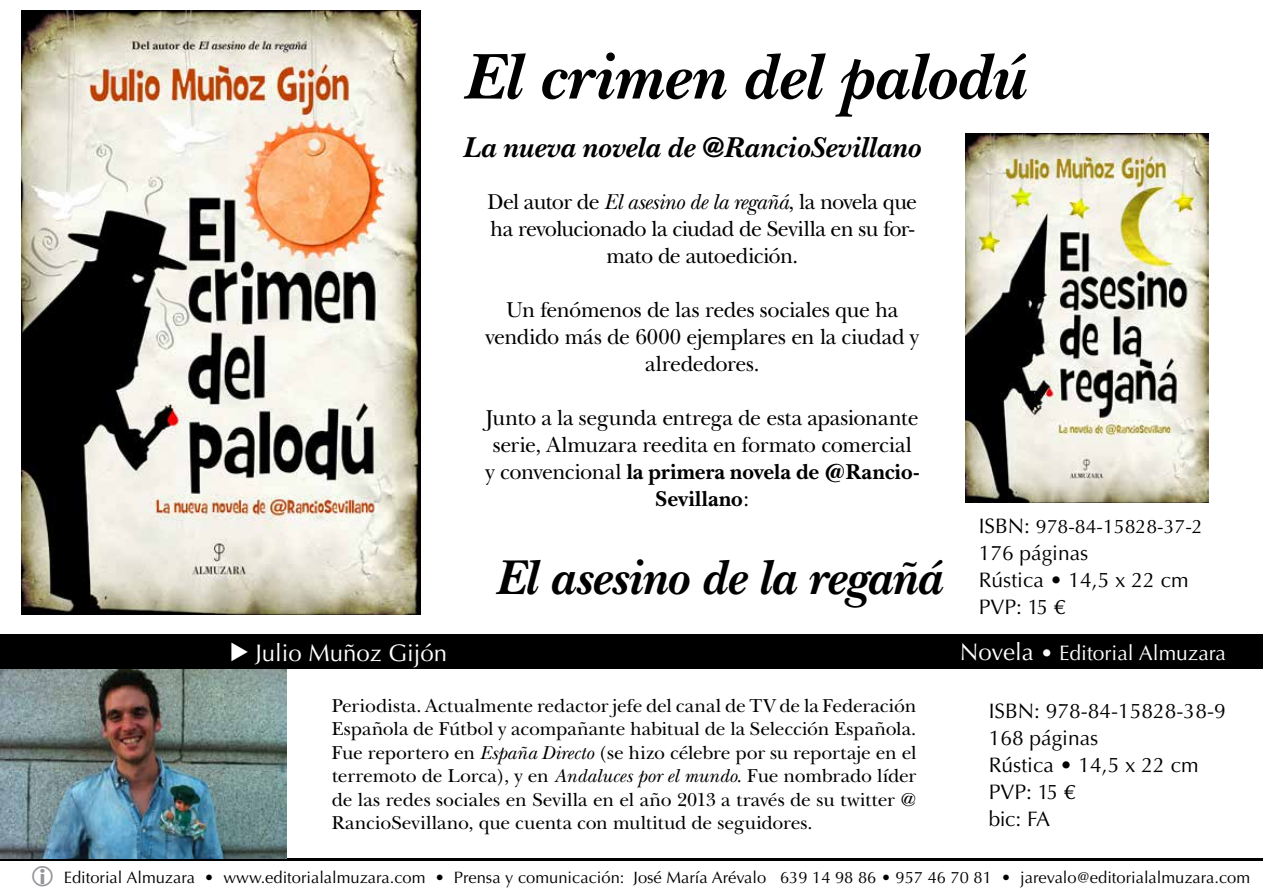
<style>
.page{position:relative;width:1263px;height:893px;background:#fff}
.page>*{position:absolute;margin:0;border:0;box-sizing:border-box;transform-origin:0 0}
.t1{font:italic 700 67.5px "New Baskerville";color:#000}
.t2{font:italic 700 51px "New Baskerville";letter-spacing:-.01em;color:#000}
.t3{font:italic 700 30px "New Baskerville";letter-spacing:.005em;color:#000}
.t4{font:24px "Optima";color:#fff}
.t5{font:22.5px/27px "New Baskerville";letter-spacing:-.02em;color:#000;text-align:center}
.t6{font:21px/27px "Optima";color:#000}
.t7{font:21px "Optima";color:#fff}
.t8{font:19.5px/23.4px "New Baskerville";letter-spacing:-.005em;color:#000;text-align:justify}
.t9{font:19.5px "Optima";color:#000}
.t10{font:16.5px "Optima";color:#000}
.s1{font-style:italic}
.s2{font-weight:700}
.s3{font-size:21px}
.s4{font-size:24px}
</style>
<div class="page">
<hr style="left:1px;top:859px;width:1262px;height:2px;background:#000">
<div style="left:0;top:635px;width:1263px;height:34px;background:#000"></div>
<img style="left:21px;top:11px;width:400px;height:603px">
<img style="left:0;top:669px;width:286px;height:190px">
<img style="left:966px;top:133px;width:243px;height:370px">
<h1 class="t1" style="left:463px;top:38px;width:564px">El crimen del palodú</h1>
<h3 class="t3" style="left:463px;top:130px;width:459px">La nueva novela de @RancioSevillano</h3>
<p class="t5" style="left:487px;top:188px;width:431px">Del autor de <span class="s1">El asesino de la regañá</span>, la novela que ha revolucionado la ciudad de Sevilla en su for&shy;mato de autoedición.</p>
<p class="t5" style="left:485px;top:296px;width:435px">Un fenómenos de las redes sociales que ha vendido más de 6000 ejemplares en la ciudad y alrededores.</p>
<p class="t5" style="left:486px;top:404px;width:435px">Junto a la segunda entrega de esta apasionante serie, Almuzara reedita en formato comercial y convencional <span class="s2">la primera novela de @Rancio-Sevillano</span>:</p>
<h2 class="t2" style="left:495px;top:548px;width:448px">El asesino de la regañá</h2>
<p class="t9" style="left:979px;top:515px;width:226px"><span class="s3">ISBN:</span> 978-84-15828-37-2</p>
<p class="t6" style="left:979px;top:540px;width:211px">176 páginas<br>Rústica • 14,5 x 22 cm<br>PVP: 15 €</p>
<p class="t4" style="left:255px;top:639px;width:193px">Julio Muñoz Gijón</p>
<p class="t7" style="left:960px;top:640px;width:268px"><span class="s4">Novela</span> • Editorial Almuzara</p>
<p class="t8" style="left:332px;top:694px;width:586px">Periodista. Actualmente redactor jefe del canal de TV de la Federación Española de Fútbol y acompañante habitual de la Selección Española.<br>Fue reportero en <span class="s1">España Directo</span> (se hizo célebre por su reportaje en el terremoto de Lorca), y en <span class="s1">Andaluces por el mundo</span>. Fue nombrado líder de las redes sociales en Sevilla en el año 2013 a través de su twitter @ RancioSevillano, que cuenta con multitud de seguidores.</p>
<p class="t6" style="left:989px;top:697px;width:238px">ISBN: 978-84-15828-38-9<br>168 páginas<br>Rústica • 14,5 x 22 cm<br>PVP: 15 €<br>bic: FA</p>
<p class="t10" style="left:64px;top:868px;width:1188px">Editorial Almuzara • www.editorialalmuzara.com • Prensa y comunicación: José María Arévalo 639 14 98 86 • 957 46 70 81 • jarevalo@editorialalmuzara.com</p>
</div>
